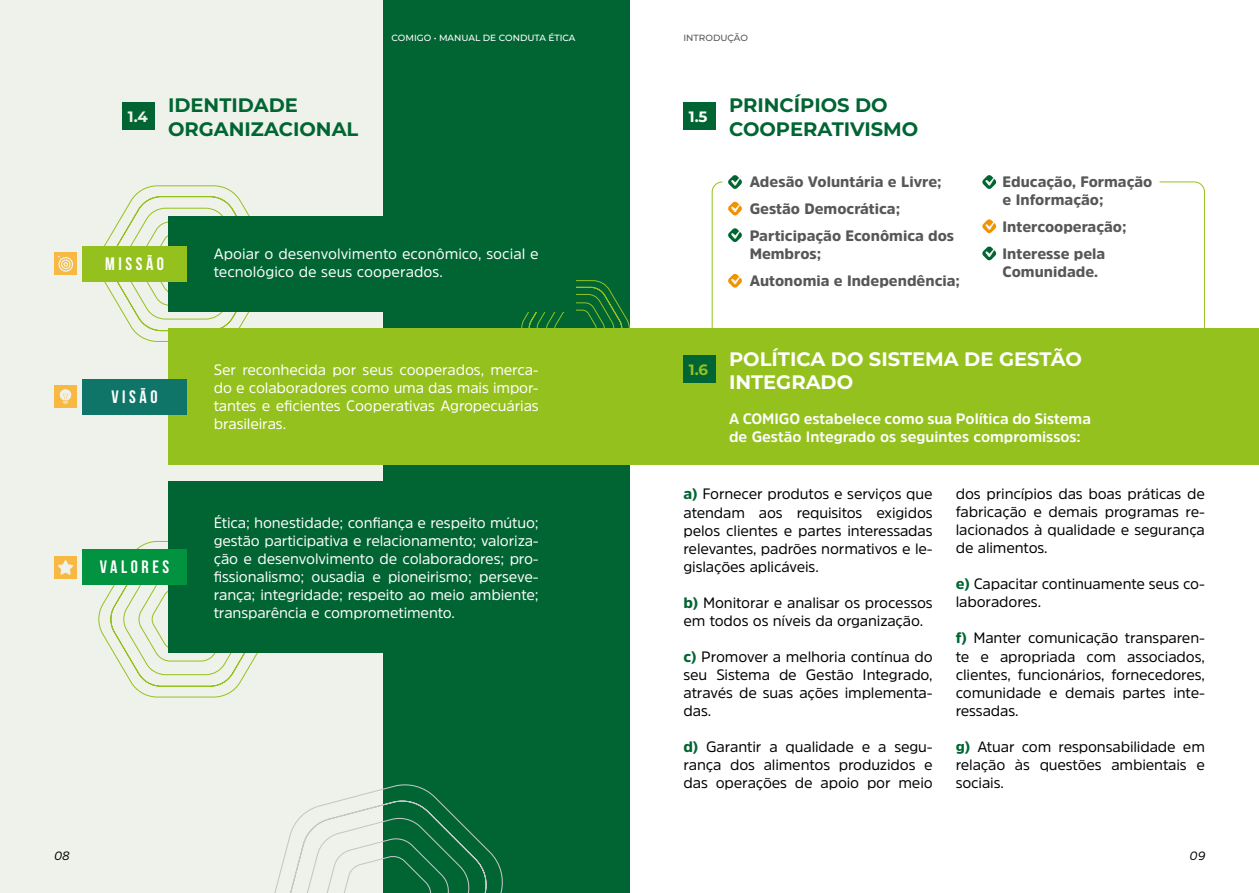
<style>
.page{position:relative;width:1259px;height:893px;background:#fff}
.page>*{position:absolute;margin:0;border:0;box-sizing:border-box;transform-origin:0 0}
.t1{font:700 19.5px/23.4px "Montserrat";color:#006533}
.t2{font:700 19.5px/23.4px "Montserrat";color:#fff}
.t3{font:700 18px "Bebas Neue";letter-spacing:.2em;color:#fff}
.t4{font:15px/18px "Amsi Pro";letter-spacing:-.01em;color:#000;text-align:justify}
.t5{font:15px/18px "Amsi Pro";letter-spacing:-.01em;color:#fff;text-align:justify}
.t6{font:900 15px/27px "Amsi Pro";color:#575756}
.t7{font:700 15px/18px "Amsi Pro";color:#fff}
.t8{font:700 15px "Montserrat";color:#eff2ea}
.t9{font:700 15px "Montserrat";color:#fff}
.t10{font:700 15px "Montserrat";color:#95c11f}
.t11{font:italic 12px "Amsi Pro";color:#000}
.t12{font:500 9px "Montserrat";color:#fff}
.t13{font:500 9px "Montserrat";color:#585856}
.s1{font-weight:900;color:#006533}
</style>
<div class="page">
<div style="left:0;top:0;width:629px;height:893px;background:#eff2ea"></div>
<div style="left:383px;top:0;width:246px;height:893px;background:#006533"></div>
<div style="left:54px;top:252px;width:23px;height:23px;background:#f7b943"></div>
<div style="left:54px;top:556px;width:23px;height:23px;background:#f7b943"></div>
<div style="left:122px;top:102px;width:33px;height:28px;background:#006533"></div>
<svg style="left:97px;top:185px;width:177px;height:157px"></svg>
<svg style="left:520px;top:280px;width:110px;height:49px"></svg>
<svg style="left:97px;top:541px;width:161px;height:156px"></svg>
<div style="left:168px;top:216px;width:407px;height:95px;background:#006533"></div>
<div style="left:168px;top:482px;width:407px;height:171px;background:#006533"></div>
<svg style="left:274px;top:784px;width:229px;height:109px"></svg>
<div style="left:82px;top:246px;width:105px;height:35px;background:#95c11f"></div>
<div style="left:82px;top:550px;width:105px;height:35px;background:#029340"></div>
<svg style="left:58px;top:255px;width:15px;height:17px"></svg>
<svg style="left:58px;top:560px;width:15px;height:15px"></svg>
<div style="left:54px;top:385px;width:23px;height:23px;background:#f7b943"></div>
<svg style="left:60px;top:389px;width:11px;height:15px"></svg>
<svg style="left:728px;top:175px;width:14px;height:14px"></svg>
<svg style="left:982px;top:175px;width:14px;height:14px"></svg>
<svg style="left:982px;top:219px;width:14px;height:14px"></svg>
<svg style="left:982px;top:246px;width:14px;height:15px"></svg>
<svg style="left:728px;top:201px;width:14px;height:15px"></svg>
<svg style="left:728px;top:228px;width:14px;height:14px"></svg>
<svg style="left:728px;top:274px;width:14px;height:14px"></svg>
<div style="left:168px;top:329px;width:1091px;height:136px;background:#95c11f"></div>
<div style="left:683px;top:102px;width:33px;height:28px;background:#006533"></div>
<div style="left:683px;top:355px;width:33px;height:28px;background:#006533"></div>
<div style="left:82px;top:379px;width:105px;height:35px;background:#0f7568"></div>
<p class="t8" style="left:128px;top:106px;width:22px">1.4</p>
<h1 class="t1" style="left:168px;top:93px;width:192px">IDENTIDADE<br>ORGANIZACIONAL</h1>
<p class="t12" style="left:391px;top:32px;width:185px">COMIGO • MANUAL DE CONDUTA ÉTICA</p>
<p class="t3" style="left:105px;top:254px;width:61px">MISSÃO</p>
<p class="t3" style="left:111px;top:386px;width:48px">VISÃO</p>
<p class="t3" style="left:100px;top:557px;width:71px">VALORES</p>
<p class="t5" style="left:214px;top:244px;width:326px">Apoiar o desenvolvimento econômico, social e tecnológico de seus cooperados.</p>
<p class="t5" style="left:214px;top:361px;width:326px">Ser reconhecida por seus cooperados, merca&shy;do e colaboradores como uma das mais impor&shy;tantes e eficientes Cooperativas Agropecuárias brasileiras.</p>
<p class="t5" style="left:214px;top:513px;width:326px">Ética; honestidade; confiança e respeito mútuo; gestão participativa e relacionamento; valoriza&shy;ção e desenvolvimento de colaboradores; pro&shy;fissionalismo; ousadia e pioneirismo; perseve&shy;rança; integridade; respeito ao meio ambiente; transparência e comprometimento.</p>
<p class="t13" style="left:683px;top:32px;width:66px">INTRODUÇÃO</p>
<p class="t9" style="left:689px;top:106px;width:20px">1.5</p>
<h1 class="t1" style="left:729px;top:93px;width:191px">PRINCÍPIOS DO<br>COOPERATIVISMO</h1>
<p class="t6" style="left:749px;top:168px;width:206px">Adesão Voluntária e Livre;<br>Gestão Democrática;<br>Participação Econômica dos</p>
<p class="t6" style="left:749px;top:240px;width:212px">Membros;<br>Autonomia e Independência;</p>
<p class="t6" style="left:1002px;top:172px;width:151px;line-height:18px">Educação, Formação e Informação;</p>
<p class="t6" style="left:1002px;top:213px;width:125px">Intercooperação;<br>Interesse pela</p>
<p class="t6" style="left:1002px;top:258px;width:97px">Comunidade.</p>
<p class="t10" style="left:689px;top:359px;width:21px">1.6</p>
<h1 class="t2" style="left:729px;top:346px;width:354px">POLÍTICA DO SISTEMA DE GESTÃO<br>INTEGRADO</h1>
<p class="t7" style="left:729px;top:409px;width:363px">A COMIGO estabelece como sua Política do Sistema de Gestão Integrado os seguintes compromissos:</p>
<p class="t4" style="left:683px;top:485px;width:251px"><span class="s1">a)</span> Fornecer produtos e serviços que atendam aos requisitos exigidos pelos clientes e partes interessadas relevantes, padrões normativos e le&shy;gislações aplicáveis.</p>
<p class="t4" style="left:683px;top:593px;width:251px"><span class="s1">b)</span> Monitorar e analisar os processos em todos os níveis da organização.</p>
<p class="t4" style="left:683px;top:647px;width:251px"><span class="s1">c)</span> Promover a melhoria contínua do seu Sistema de Gestão Integrado, através de suas ações implementa&shy;das.</p>
<p class="t4" style="left:683px;top:737px;width:251px"><span class="s1">d)</span> Garantir a qualidade e a segu&shy;rança dos alimentos produzidos e das operações de apoio por meio</p>
<p class="t4" style="left:955px;top:485px;width:251px">dos princípios das boas práticas de fabricação e demais programas re&shy;lacionados à qualidade e segurança de alimentos.</p>
<p class="t4" style="left:955px;top:575px;width:251px"><span class="s1">e)</span> Capacitar continuamente seus co&shy;laboradores.</p>
<p class="t4" style="left:955px;top:629px;width:251px"><span class="s1">f)</span> Manter comunicação transparen&shy;te e apropriada com associados, clientes, funcionários, fornecedores, comunidade e demais partes inte&shy;ressadas.</p>
<p class="t4" style="left:955px;top:737px;width:251px"><span class="s1">g)</span> Atuar com responsabilidade em relação às questões ambientais e sociais.</p>
<p class="t11" style="left:54px;top:848px;width:17px">08</p>
<p class="t11" style="left:1189px;top:848px;width:17px">09</p>
</div>
